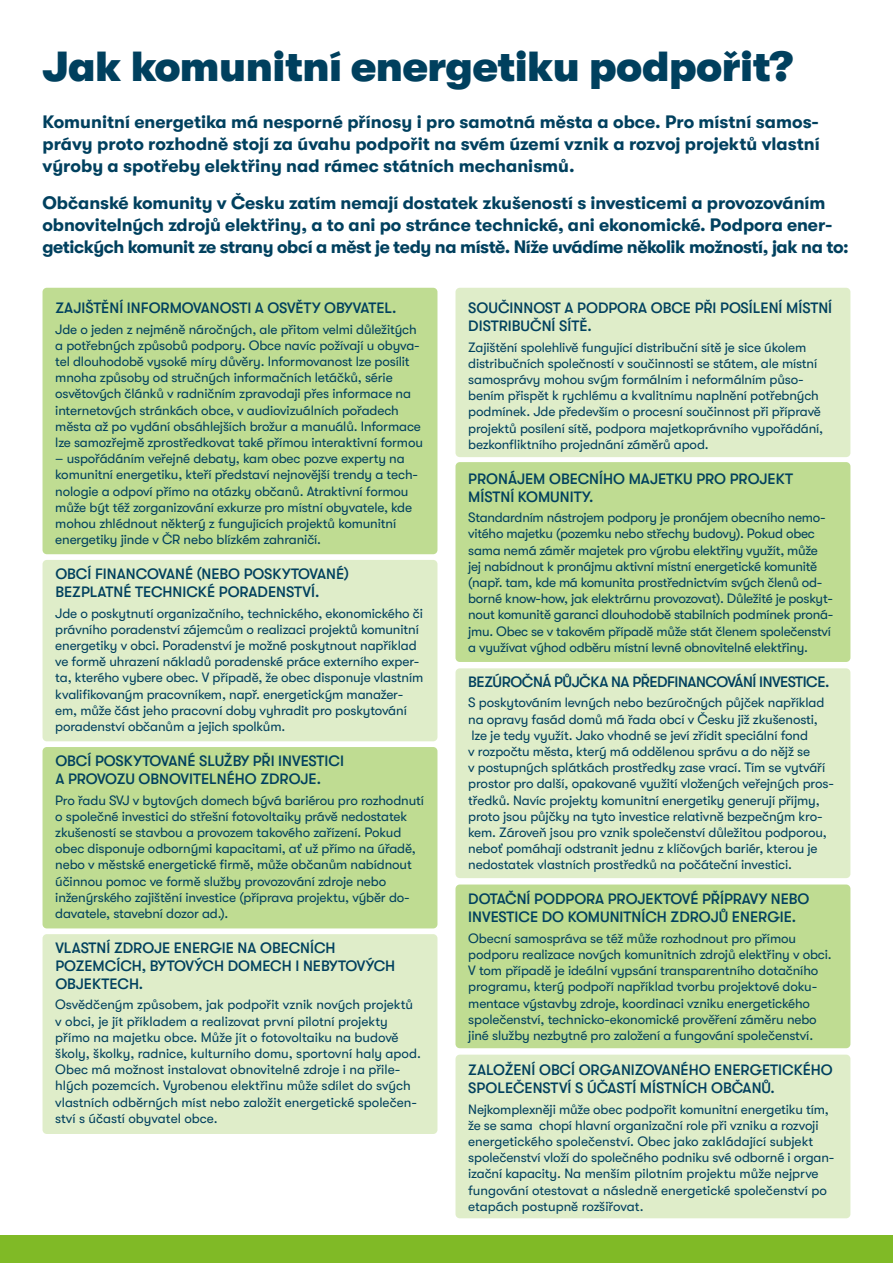
<style>
.page{position:relative;width:893px;height:1263px;background:#fff}
.page>*{position:absolute;margin:0;border:0;box-sizing:border-box;transform-origin:0 0}
.t1{font:900 42px "GT Walsheim Pro";letter-spacing:-.01em;color:#00405e}
.t2{font:700 18px/21.6px "GT Walsheim Pro";letter-spacing:-.005em;color:#00405e;text-align:justify}
.t3{font:500 15px/18px "GT Walsheim Pro";color:#00405e}
.t4{font:500 15px "GT Walsheim Pro";letter-spacing:-.03em;color:#00405e}
.t5{font:13.5px/16.2px "GT Walsheim Pro";letter-spacing:-.01em;color:#00405e}
</style>
<div class="page">
<div style="left:43px;top:288px;width:394px;height:266px;background:#bfdc92;border-radius:4px"></div>
<div style="left:455px;top:462px;width:395px;height:200px;background:#bfdc92;border-radius:4px"></div>
<div style="left:455px;top:884px;width:395px;height:164px;background:#bfdc92;border-radius:4px"></div>
<div style="left:43px;top:747px;width:394px;height:181px;background:#bfdc92;border-radius:4px"></div>
<div style="left:43px;top:560px;width:394px;height:181px;background:#dfedc9;border-radius:4px"></div>
<div style="left:455px;top:288px;width:395px;height:169px;background:#dfedc9;border-radius:4px"></div>
<div style="left:455px;top:668px;width:395px;height:210px;background:#dfedc9;border-radius:4px"></div>
<div style="left:455px;top:1054px;width:395px;height:164px;background:#dfedc9;border-radius:4px"></div>
<div style="left:43px;top:934px;width:394px;height:200px;background:#dfedc9;border-radius:4px"></div>
<div style="left:0;top:1235px;width:893px;height:28px;background:#80ba26"></div>
<h1 class="t1" style="left:43px;top:44px;width:752px">Jak komunitní energetiku podpořit?</h1>
<p class="t2" style="left:43px;top:111px;width:779px">Komunitní energetika má nesporné přínosy i pro samotná města a obce. Pro místní samos&shy;právy proto rozhodně stojí za úvahu podpořit na svém území vznik a rozvoj projektů vlastní výroby a spotřeby elektřiny nad rámec státních mechanismů.</p>
<p class="t2" style="left:43px;top:192px;width:808px;text-align:left">Občanské komunity v Česku zatím nemají dostatek zkušeností s investicemi a provozováním obnovitelných zdrojů elektřiny, a to ani po stránce technické, ani ekonomické. Podpora ener&shy;getických komunit ze strany obcí a měst je tedy na místě. Níže uvádíme několik možností, jak na to:</p>
<p class="t3" style="left:55px;top:299px;width:343px">ZAJIŠTĚNÍ INFORMOVANOSTI A OSVĚTY OBYVATEL.</p>
<p class="t5" style="left:55px;top:321px;width:369px">Jde o jeden z nejméně náročných, ale přitom velmi důležitých a potřebných způsobů podpory. Obce navíc požívají u obyva&shy;tel dlouhodobě vysoké míry důvěry. Informovanost lze posílit mnoha způsoby od stručných informačních letáčků, série osvětových článků v radničním zpravodaji přes informace na internetových stránkách obce, v audiovizuálních pořadech města až po vydání obsáhlejších brožur a manuálů. Informace lze samozřejmě zprostředkovat také přímou interaktivní formou</p>
<p class="t5" style="left:55px;top:451px;width:364px">– uspořádáním veřejné debaty, kam obec pozve experty na komunitní energetiku, kteří představí nejnovější trendy a tech&shy;nologie a odpoví přímo na otázky občanů. Atraktivní formou může být též zorganizování exkurze pro místní obyvatele, kde mohou zhlédnout některý z fungujících projektů komunitní energetiky jinde v ČR nebo blízkém zahraničí.</p>
<p class="t3" style="left:55px;top:565px;width:295px">OBCÍ FINANCOVANÉ (NEBO POSKYTOVANÉ)<br>BEZPLATNÉ TECHNICKÉ PORADENSTVÍ.</p>
<p class="t5" style="left:55px;top:605px;width:370px">Jde o poskytnutí organizačního, technického, ekonomického či právního poradenství zájemcům o realizaci projektů komunitní energetiky v obci. Poradenství je možné poskytnout například ve formě uhrazení nákladů poradenské práce externího exper&shy;ta, kterého vybere obec. V případě, že obec disponuje vlastním kvalifikovaným pracovníkem, např. energetickým manažer&shy;em, může část jeho pracovní doby vyhradit pro poskytování poradenství občanům a jejich spolkům.</p>
<p class="t3" style="left:55px;top:752px;width:290px">OBCÍ POSKYTOVANÉ SLUŽBY PŘI INVESTICI<br>A PROVOZU OBNOVITELNÉHO ZDROJE.</p>
<p class="t5" style="left:55px;top:792px;width:370px">Pro řadu SVJ v bytových domech bývá bariérou pro rozhodnutí o společné investici do střešní fotovoltaiky právě nedostatek zkušeností se stavbou a provozem takového zařízení. Pokud obec disponuje odbornými kapacitami, ať už přímo na úřadě, nebo v městské energetické firmě, může občanům nabídnout účinnou pomoc ve formě služby provozování zdroje nebo inženýrského zajištění investice (příprava projektu, výběr do&shy;davatele, stavební dozor ad.).</p>
<p class="t3" style="left:55px;top:939px;width:341px">VLASTNÍ ZDROJE ENERGIE NA OBECNÍCH<br>POZEMCÍCH, BYTOVÝCH DOMECH I NEBYTOVÝCH<br>OBJEKTECH.</p>
<p class="t5" style="left:55px;top:997px;width:367px">Osvědčeným způsobem, jak podpořit vznik nových projektů v obci, je jít příkladem a realizovat první pilotní projekty přímo na majetku obce. Může jít o fotovoltaiku na budově školy, školky, radnice, kulturního domu, sportovní haly apod.<br>Obec má možnost instalovat obnovitelné zdroje i na přile&shy;hlých pozemcích. Vyrobenou elektřinu může sdílet do svých vlastních odběrných míst nebo založit energetické společen&shy;ství s účastí obyvatel obce.</p>
<p class="t3" style="left:468px;top:299px;width:365px">SOUČINNOST A PODPORA OBCE PŘI POSÍLENÍ MÍSTNÍ<br>DISTRIBUČNÍ SÍTĚ.</p>
<p class="t5" style="left:468px;top:339px;width:356px">Zajištění spolehlivě fungující distribuční sítě je sice úkolem distribučních společností v součinnosti se státem, ale místní samosprávy mohou svým formálním i neformálním půso&shy;bením přispět k rychlému a kvalitnímu naplnění potřebných podmínek. Jde především o procesní součinnost při přípravě projektů posílení sítě, podpora majetkoprávního vypořádání, bezkonfliktního projednání záměrů apod.</p>
<p class="t3" style="left:468px;top:470px;width:326px">PRONÁJEM OBECNÍHO MAJETKU PRO PROJEKT<br>MÍSTNÍ KOMUNITY.</p>
<p class="t5" style="left:468px;top:510px;width:367px">Standardním nástrojem podpory je pronájem obecního nemo&shy;vitého majetku (pozemku nebo střechy budovy). Pokud obec sama nemá záměr majetek pro výrobu elektřiny využít, může jej nabídnout k pronájmu aktivní místní energetické komunitě (např. tam, kde má komunita prostřednictvím svých členů od&shy;borné know-how, jak elektrárnu provozovat). Důležité je poskyt&shy;nout komunitě garanci dlouhodobě stabilních podmínek proná&shy;jmu. Obec se v takovém případě může stát členem společenství a využívat výhod odběru místní levné obnovitelné elektřiny.</p>
<p class="t4" style="left:468px;top:673px;width:363px">BEZÚROČNÁ PŮJČKA NA PŘEDFINANCOVÁNÍ INVESTICE.</p>
<p class="t5" style="left:468px;top:695px;width:367px">S poskytováním levných nebo bezúročných půjček například na opravy fasád domů má řada obcí v Česku již zkušenosti, lze je tedy využít. Jako vhodné se jeví zřídit speciální fond<br>v rozpočtu města, který má oddělenou správu a do nějž se<br>v postupných splátkách prostředky zase vrací. Tím se vytváří prostor pro další, opakované využití vložených veřejných pros&shy;tředků. Navíc projekty komunitní energetiky generují příjmy, proto jsou půjčky na tyto investice relativně bezpečným kro&shy;kem. Zároveň jsou pro vznik společenství důležitou podporou, neboť pomáhají odstranit jednu z klíčových bariér, kterou je nedostatek vlastních prostředků na počáteční investici.</p>
<p class="t3" style="left:468px;top:890px;width:343px">DOTAČNÍ PODPORA PROJEKTOVÉ PŘÍPRAVY NEBO<br>INVESTICE DO KOMUNITNÍCH ZDROJŮ ENERGIE.</p>
<p class="t5" style="left:468px;top:930px;width:365px">Obecní samospráva se též může rozhodnout pro přímou podporu realizace nových komunitních zdrojů elektřiny v obci.<br>V tom případě je ideální vypsání transparentního dotačního programu, který podpoří například tvorbu projektové doku&shy;mentace výstavby zdroje, koordinaci vzniku energetického společenství, technicko-ekonomické prověření záměru nebo jiné služby nezbytné pro založení a fungování společenství.</p>
<p class="t3" style="left:468px;top:1061px;width:366px">ZALOŽENÍ OBCÍ ORGANIZOVANÉHO ENERGETICKÉHO<br>SPOLEČENSTVÍ S ÚČASTÍ MÍSTNÍCH OBČANŮ.</p>
<p class="t5" style="left:468px;top:1101px;width:368px">Nejkomplexněji může obec podpořit komunitní energetiku tím, že se sama chopí hlavní organizační role při vzniku a rozvoji energetického společenství. Obec jako zakládající subjekt společenství vloží do společného podniku své odborné i organ&shy;izační kapacity. Na menším pilotním projektu může nejprve fungování otestovat a následně energetické společenství po etapách postupně rozšiřovat.</p>
</div>
